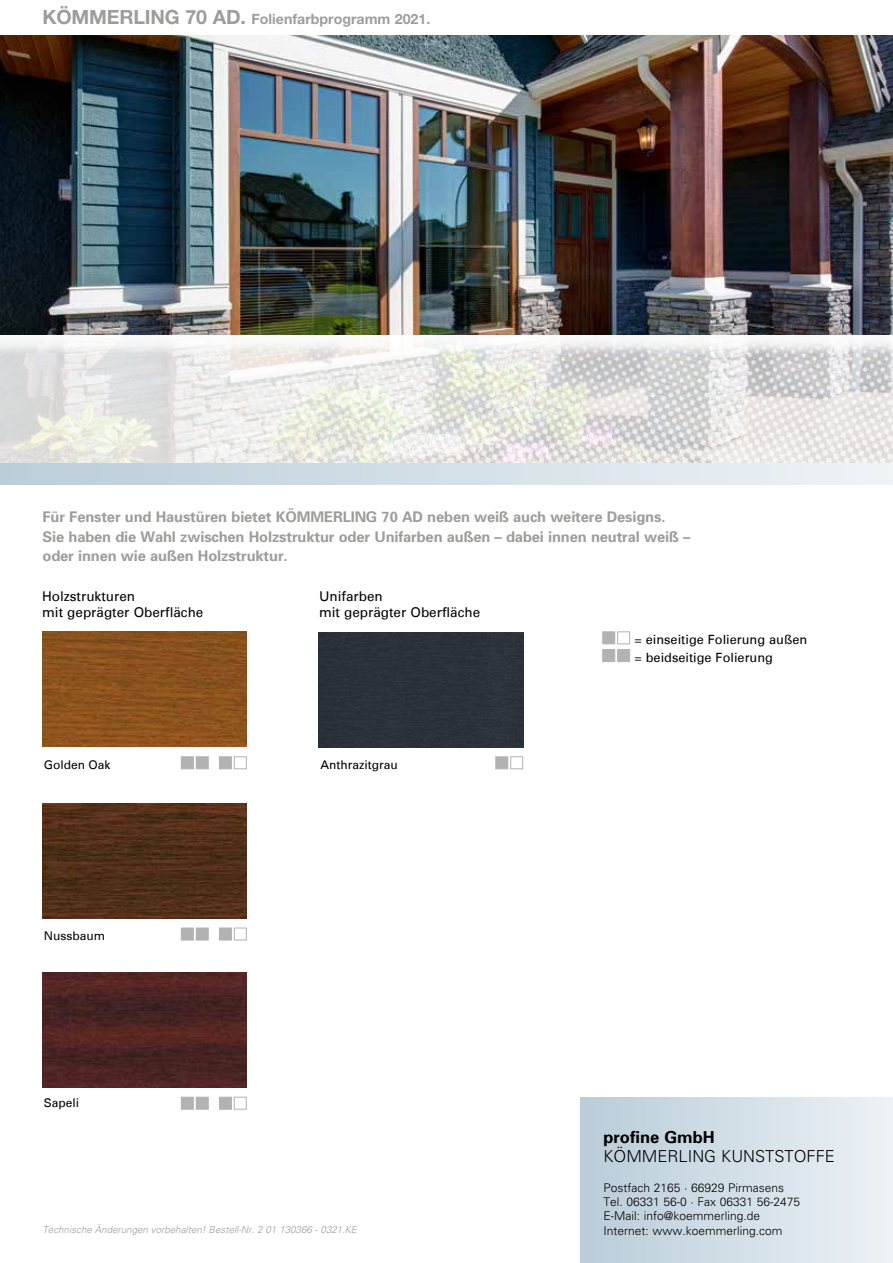
<style>
.page{position:relative;width:893px;height:1263px;background:#fff}
.page>*{position:absolute;margin:0;border:0;box-sizing:border-box;transform-origin:0 0}
.t1{font:300 16.5px "Univers";color:#000}
.t2{font:700 16.5px "Univers";color:#000}
.t3{font:700 14.7px/19.5px "Univers";letter-spacing:-.01em;color:#9d9d9c}
.t4{font:700 14.25px "Helvetica Neue CE";color:#9d9d9c}
.t5{font:13.5px/16.2px "Univers";color:#000}
.t6{font:12.75px/18px "Univers";color:#000}
.t7{font:300 12px/14.4px "Univers";color:#000}
.t8{font:12px "Univers";color:#000}
.t9{font:italic 300 9.75px "Univers";color:#9d9d9c}
.s1{font-size:19.65px}
</style>
<div class="page">
<img style="left:0;top:35px;width:893px;height:300px">
<div style="left:602px;top:631px;width:13px;height:13px;background:#b3b2b2;border:1px solid #b3b2b2"></div>
<div style="left:602px;top:649px;width:13px;height:13px;background:#b3b2b2;border:1px solid #b3b2b2"></div>
<div style="left:617px;top:631px;width:13px;height:13px;border:1px solid #b3b2b2"></div>
<div style="left:617px;top:649px;width:13px;height:13px;background:#b3b2b2"></div>
<div style="left:580px;top:1097px;width:313px;height:166px;background:linear-gradient(to right,#b9ccd8,#edf2f6)"></div>
<img style="left:43px;top:631px;width:204px;height:115px">
<img style="left:43px;top:804px;width:204px;height:114px">
<img style="left:43px;top:972px;width:204px;height:115px">
<div style="left:219px;top:756px;width:13px;height:13px;background:#b3b2b2;border:1px solid #b3b2b2"></div>
<div style="left:219px;top:928px;width:13px;height:12px;background:#b3b2b2"></div>
<div style="left:219px;top:1097px;width:13px;height:12px;background:#b3b2b2"></div>
<div style="left:181px;top:756px;width:13px;height:13px;background:#b3b2b2;border:1px solid #b3b2b2"></div>
<div style="left:181px;top:928px;width:13px;height:12px;background:#b3b2b2"></div>
<div style="left:181px;top:1097px;width:13px;height:12px;background:#b3b2b2"></div>
<div style="left:234px;top:756px;width:13px;height:13px;border:1px solid #b3b2b2"></div>
<div style="left:234px;top:928px;width:13px;height:12px;border:1px solid #b3b2b2"></div>
<div style="left:234px;top:1097px;width:13px;height:12px;border:1px solid #b3b2b2"></div>
<div style="left:196px;top:756px;width:13px;height:13px;background:#b3b2b2;border:1px solid #b3b2b2"></div>
<div style="left:196px;top:928px;width:13px;height:12px;background:#b3b2b2;border:1px solid #b3b2b2"></div>
<div style="left:196px;top:1097px;width:13px;height:12px;background:#b3b2b2;border:1px solid #b3b2b2"></div>
<img style="left:0;top:340px;width:893px;height:123px">
<div style="left:0;top:463px;width:893px;height:22px;background:linear-gradient(to right,#bacdd9,#eef4f7)"></div>
<div style="left:319px;top:633px;width:204px;height:114px;background:#2b3139"></div>
<div style="left:495px;top:756px;width:13px;height:13px;background:#b3b2b2;border:1px solid #b3b2b2"></div>
<div style="left:510px;top:756px;width:13px;height:13px;border:1px solid #b3b2b2"></div>
<p class="t4" style="left:43px;top:10px;width:389px"><span class="s1">KÖMMERLING 70 AD.</span> Folienfarbprogramm 2021.</p>
<p class="t3" style="left:43px;top:506px;width:649px">Für Fenster und Haustüren bietet KÖMMERLING 70 AD neben weiß auch weitere Designs.<br>Sie haben die Wahl zwischen Holzstruktur oder Unifarben außen – dabei innen neutral weiß – oder innen wie außen Holzstruktur.</p>
<p class="t5" style="left:42px;top:588px;width:163px">Holzstrukturen<br>mit geprägter Oberfläche</p>
<p class="t8" style="left:44px;top:758px;width:68px">Golden Oak</p>
<p class="t8" style="left:44px;top:929px;width:63px">Nussbaum</p>
<p class="t8" style="left:44px;top:1096px;width:37px">Sapeli</p>
<p class="t5" style="left:319px;top:588px;width:163px">Unifarben<br>mit geprägter Oberfläche</p>
<p class="t8" style="left:320px;top:758px;width:79px">Anthrazitgrau</p>
<p class="t9" style="left:43px;top:1223px;width:316px">Technische Änderungen vorbehalten! Bestell-Nr. 2 01 130366 - 0321.KE</p>
<p class="t6" style="left:634px;top:630px;width:174px">= einseitige Folierung außen = beidseitige Folierung</p>
<p class="t2" style="left:603px;top:1126px;width:113px">profine GmbH</p>
<p class="t1" style="left:603px;top:1146px;width:233px">KÖMMERLING KUNSTSTOFFE</p>
<p class="t7" style="left:603px;top:1180px;width:198px">Postfach 2165 · 66929 Pirmasens<br>Tel. 06331 56-0 · Fax 06331 56-2475<br>E-Mail: info@koemmerling.de<br>Internet: www.koemmerling.com</p>
</div>
